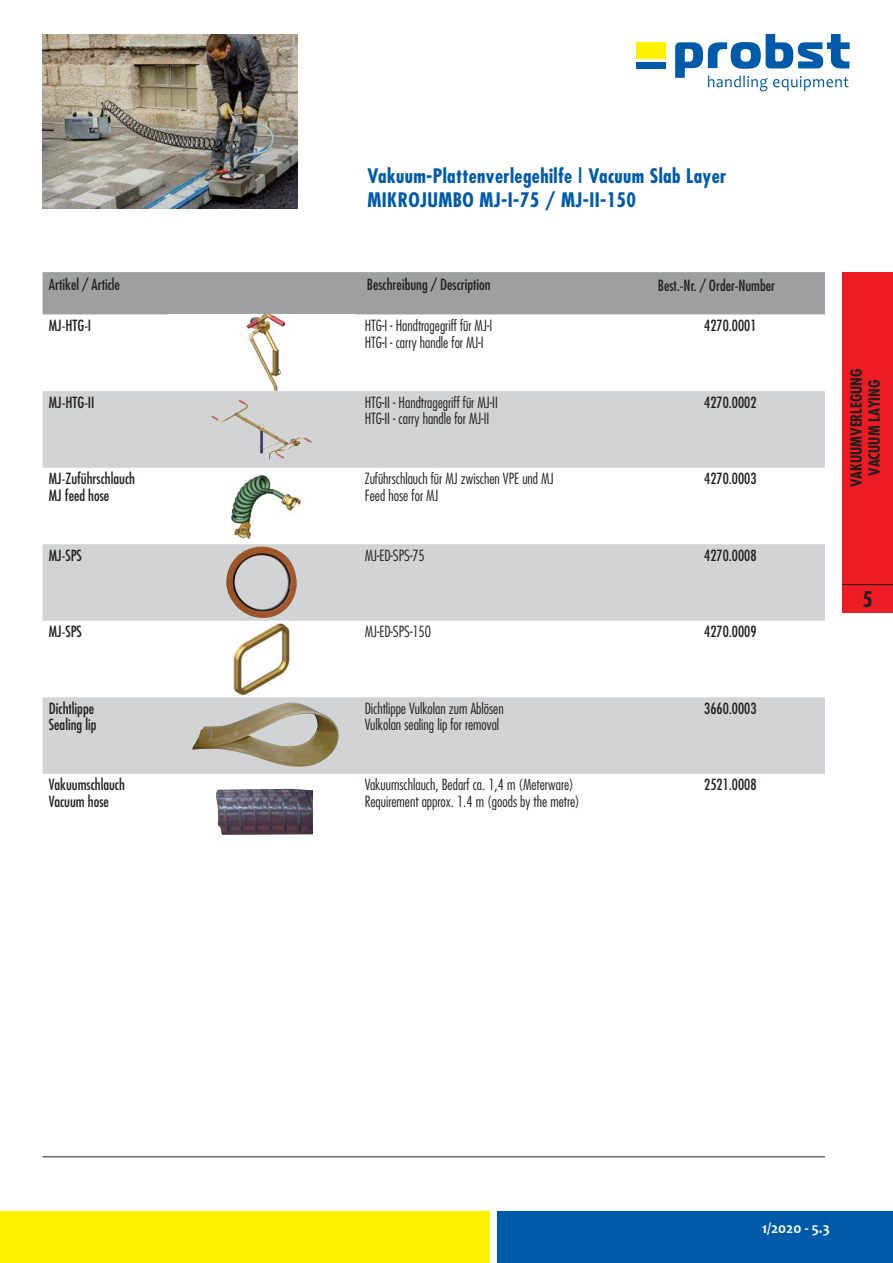
<style>
.page{position:relative;width:893px;height:1263px;background:#fff}
.page>*{position:absolute;margin:0;border:0;box-sizing:border-box;transform-origin:0 0}
.t1{font:700 condensed 21px "Futura";color:#231f20}
.t2{font:700 condensed 19.5px/24px "Futura";letter-spacing:.02em;color:#005aaa}
.t3{font:300 condensed 15px/16.5px "Futura";color:#231f20}
.t4{font:condensed 15px/16.5px "Futura";color:#231f20}
.t5{font:700 condensed 15px/18px "Futura";color:#231f20;text-align:center}
.t6{font:700 15px "Candara";color:#fff}
</style>
<div class="page">
<div style="left:497px;top:1212px;width:396px;height:51px;background:#005aaa"></div>
<div style="left:0;top:1212px;width:489px;height:51px;background:#fff200"></div>
<div style="left:636px;top:42px;width:29px;height:17px;background:#fff200"></div>
<div style="left:636px;top:62px;width:29px;height:6px;background:#005aaa"></div>
<svg style="left:675px;top:34px;width:175px;height:57px"></svg>
<div style="left:842px;top:272px;width:51px;height:340px;background:#ed1c24"></div>
<hr style="left:842px;top:584px;width:51px;height:1px;background:#231f20">
<img style="left:43px;top:34px;width:255px;height:174px">
<div style="left:43px;top:272px;width:782px;height:43px;background:#9d9fa1"></div>
<svg style="left:43px;top:391px;width:782px;height:383px;fill:#d1d3d4"></svg>
<img style="left:202px;top:623px;width:119px;height:72px">
<img style="left:226px;top:547px;width:71px;height:71px">
<img style="left:185px;top:470px;width:153px;height:72px">
<img style="left:238px;top:403px;width:15px;height:19px">
<img style="left:246px;top:315px;width:41px;height:75px">
<img style="left:192px;top:702px;width:147px;height:66px">
<img style="left:216px;top:789px;width:97px;height:46px">
<hr style="left:43px;top:1157px;width:782px;height:1px;background:#231f20">
<h2 class="t2" style="left:367px;top:166px;width:360px">Vakuum-Plattenverlegehilfe | Vacuum Slab Layer<br>MIKROJUMBO MJ-I-75 / MJ-II-150</h2>
<p class="t4" style="left:49px;top:278px;width:73px">Artikel / Article</p>
<p class="t4" style="left:367px;top:278px;width:125px">Beschreibung / Description</p>
<p class="t4" style="left:49px;top:319px;width:44px">MJ-HTG-I</p>
<p class="t3" style="left:365px;top:318px;width:129px">HTG-I - Handtragegriff für MJ-I<br>HTG-I - carry handle for MJ-I</p>
<p class="t4" style="left:704px;top:319px;width:54px">4270.0001</p>
<p class="t4" style="left:658px;top:278px;width:119px">Best.-Nr. / Order-Number</p>
<p class="t4" style="left:49px;top:395px;width:47px">MJ-HTG-II</p>
<p class="t3" style="left:365px;top:395px;width:135px">HTG-II - Handtragegriff für MJ-II<br>HTG-II - carry handle for MJ-II</p>
<p class="t4" style="left:704px;top:395px;width:54px">4270.0002</p>
<p class="t4" style="left:49px;top:472px;width:88px">MJ-Zuführschlauch<br>MJ feed hose</p>
<p class="t3" style="left:365px;top:471px;width:190px">Zuführschlauch für MJ zwischen VPE und MJ<br>Feed hose for MJ</p>
<p class="t4" style="left:704px;top:472px;width:54px">4270.0003</p>
<p class="t4" style="left:49px;top:548px;width:35px">MJ-SPS</p>
<p class="t3" style="left:365px;top:548px;width:62px">MJ-ED-SPS-75</p>
<p class="t4" style="left:704px;top:548px;width:54px">4270.0008</p>
<p class="t4" style="left:49px;top:625px;width:35px">MJ-SPS</p>
<p class="t3" style="left:365px;top:625px;width:68px">MJ-ED-SPS-150</p>
<p class="t4" style="left:704px;top:625px;width:54px">4270.0009</p>
<p class="t4" style="left:49px;top:701px;width:49px">Dichtlippe<br>Sealing lip</p>
<p class="t3" style="left:365px;top:701px;width:140px">Dichtlippe Vulkolan zum Ablösen<br>Vulkolan sealing lip for removal</p>
<p class="t4" style="left:704px;top:701px;width:54px">3660.0003</p>
<p class="t4" style="left:49px;top:778px;width:78px">Vakuumschlauch<br>Vacuum hose</p>
<p class="t3" style="left:365px;top:778px;width:217px">Vakuumschlauch, Bedarf ca. 1,4 m (Meterware)<br>Requirement approx. 1.4 m (goods by the metre)</p>
<p class="t4" style="left:704px;top:778px;width:54px">2521.0008</p>
<p class="t5" style="left:849px;top:487px;width:120px;rotate:-90deg">VAKUUMVERLEGUNG<br>VACUUM LAYING</p>
<h1 class="t1" style="left:862px;top:590px;width:12px">5</h1>
<p class="t6" style="left:762px;top:1222px;width:69px">1/2020 - 5.3</p>
</div>
